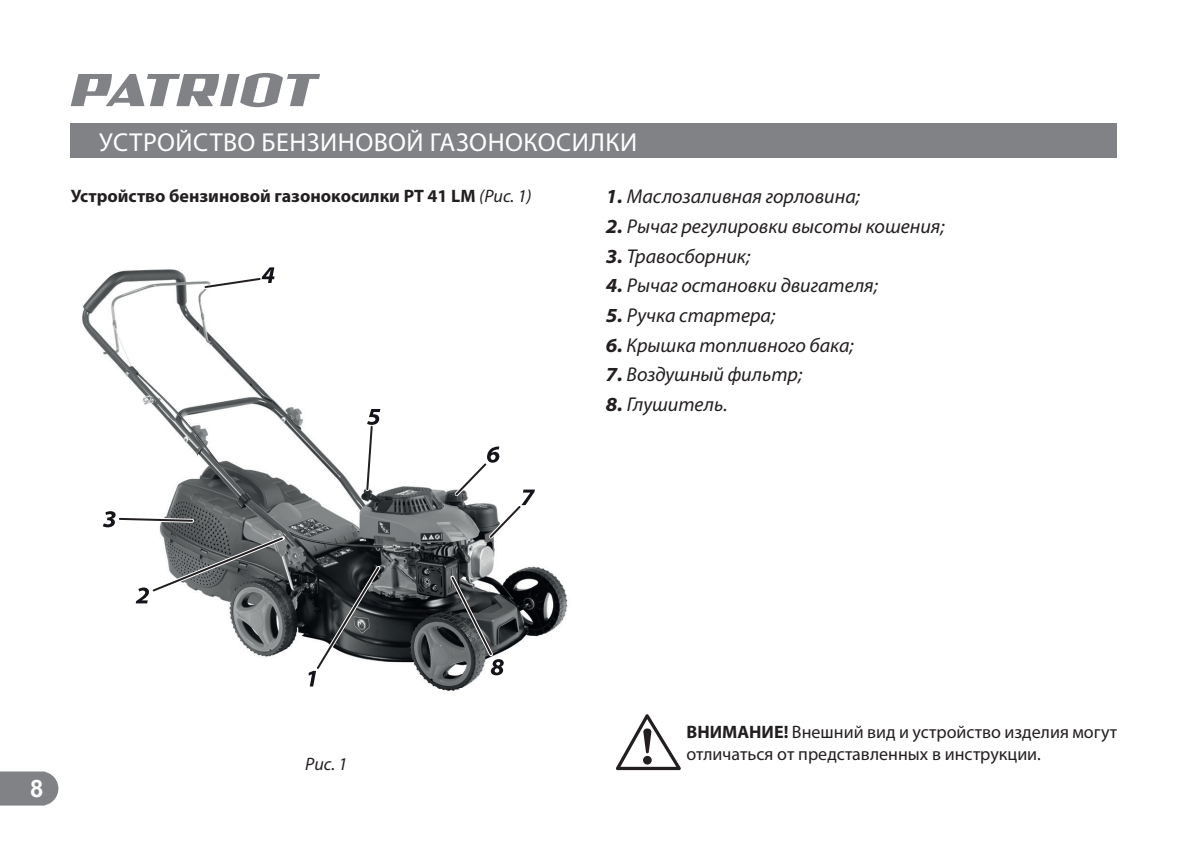
<style>
.page{position:relative;width:1190px;height:844px;background:#fff}
.page>*{position:absolute;margin:0;border:0;box-sizing:border-box;transform-origin:0 0}
.t1{font:26px "Myriad Pro";letter-spacing:.02em;color:#fff}
.t2{font:700 24px "Arial";color:#fff}
.t3{font:italic 20px "Myriad Pro";color:#231f20}
.t4{font:18px/21.6px "Myriad Pro";color:#231f20}
.t5{font:700 18px "Myriad Pro";color:#231f20}
.t6{font:italic 18px "Myriad Pro";color:#231f20}
.s1{font-weight:400;font-style:italic}
.s2{font-weight:700;font-stretch:semi-expanded}
.s3{font-weight:700}
</style>
<div class="page">
<svg style="left:0;top:771px;width:58px;height:34px;background:#888a8d"></svg>
<svg style="left:71px;top:73px;width:249px;height:34px"></svg>
<img style="left:82px;top:269px;width:486px;height:422px">
<div style="left:71px;top:124px;width:1046px;height:34px;background:#808285"></div>
<svg style="left:309px;top:562px;width:75px;height:124px"></svg>
<svg style="left:103px;top:511px;width:185px;height:92px"></svg>
<svg style="left:451px;top:446px;width:84px;height:96px"></svg>
<svg style="left:447px;top:572px;width:57px;height:103px;background:#616365"></svg>
<svg style="left:616px;top:714px;width:65px;height:55px"></svg>
<svg style="left:201px;top:267px;width:74px;height:24px"></svg>
<svg style="left:363px;top:409px;width:17px;height:84px"></svg>
<h1 class="t1" style="left:99px;top:126px;width:539px">УСТРОЙСТВО БЕНЗИНОВОЙ ГАЗОНОКОСИЛКИ</h1>
<p class="t5" style="left:71px;top:185px;width:462px">Устройство бензиновой газонокосилки PT 41 LM <span class="s1">(Рис. 1)</span></p>
<p class="t3" style="left:606px;top:184px;width:255px"><span class="s2">1.</span> Маслозаливная горловина;</p>
<p class="t3" style="left:606px;top:214px;width:340px"><span class="s2">2.</span> Рычаг регулировки высоты кошения;</p>
<p class="t3" style="left:606px;top:243px;width:146px"><span class="s2">3.</span> Травосборник;</p>
<p class="t3" style="left:606px;top:273px;width:273px"><span class="s2">4.</span> Рычаг остановки двигателя;</p>
<p class="t3" style="left:606px;top:303px;width:171px"><span class="s2">5.</span> Ручка стартера;</p>
<p class="t3" style="left:606px;top:332px;width:249px"><span class="s2">6.</span> Крышка топливного бака;</p>
<p class="t3" style="left:606px;top:362px;width:198px"><span class="s2">7.</span> Воздушный фильтр;</p>
<p class="t3" style="left:606px;top:392px;width:123px"><span class="s2">8.</span> Глушитель.</p>
<p class="t2" style="left:30px;top:771px;width:15px">8</p>
<p class="t6" style="left:305px;top:752px;width:44px">Рис. 1</p>
<p class="t4" style="left:686px;top:720px;width:432px"><span class="s3">ВНИМАНИЕ!</span> Внешний вид и устройство изделия могут отличаться от представленных в инструкции.</p>
</div>
